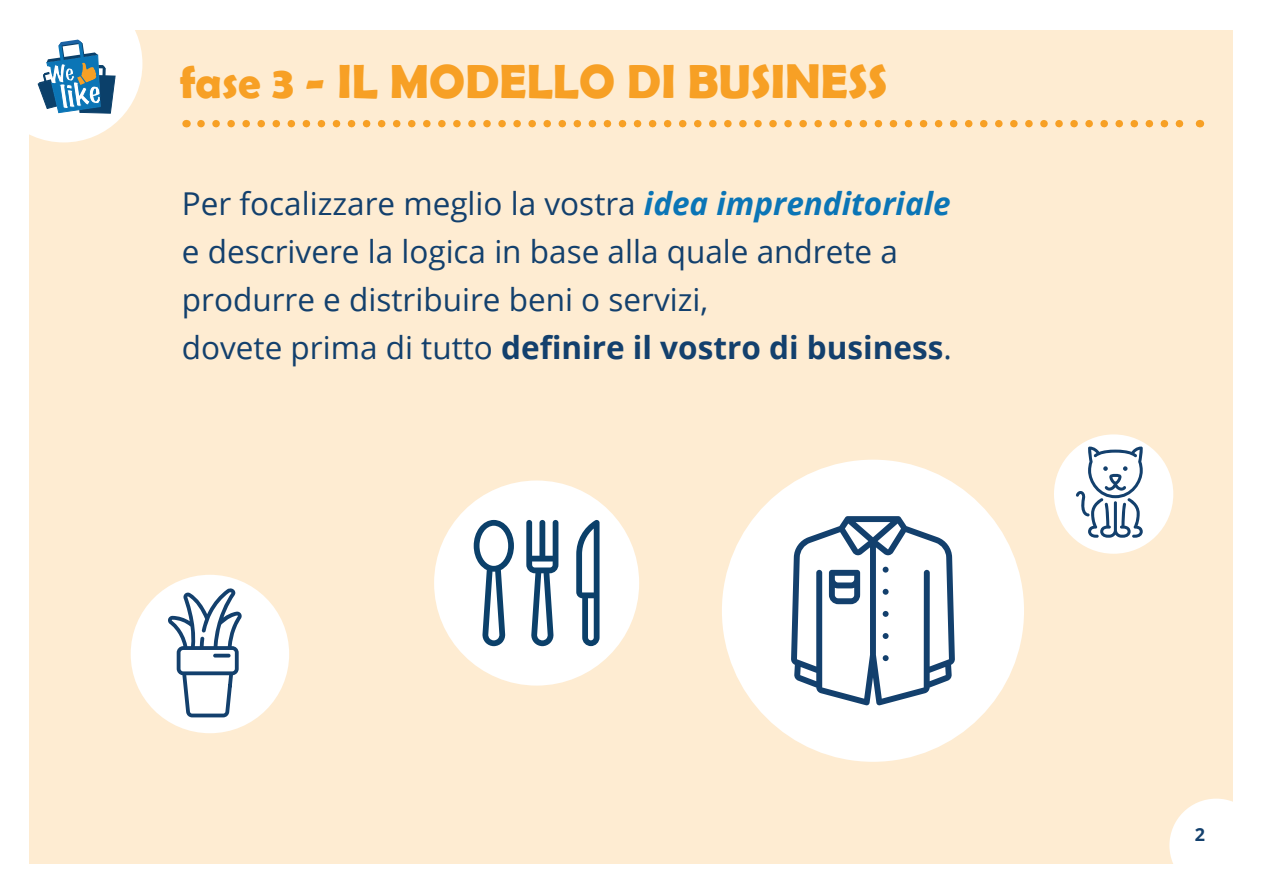
<style>
.page{position:relative;width:1263px;height:893px;background:#fff}
.page>*{position:absolute;margin:0;border:0;box-sizing:border-box;transform-origin:0 0}
.t1{font:700 48px "Berlin Sans FB Demi";color:#f7a025}
.t2{font:31.5px/48px "Open Sans";color:#13406d}
.t3{font:700 18px "Open Sans";color:#13406d}
.s1{font-size:45px}
.s2{font-weight:700;font-style:italic;color:#0b75b6}
.s3{font-weight:700}
</style>
<div class="page">
<div style="left:30px;top:30px;width:1203px;height:833px;background:#feecd2"></div>
<div style="left:1169px;top:799px;width:94px;height:93px;background:#fff;border-radius:50%"></div>
<svg style="left:201px;top:120px;width:983px;height:7px"></svg>
<svg style="left:29px;top:30px;width:113px;height:112px;background:#c5d5de"></svg>
<div style="left:722px;top:460px;width:302px;height:302px;background:#fff;border-radius:50%"></div>
<div style="left:434px;top:480px;width:205px;height:206px;background:#fff;border-radius:50%"></div>
<div style="left:1054px;top:434px;width:119px;height:120px;background:#fff;border-radius:50%"></div>
<div style="left:131px;top:575px;width:158px;height:158px;background:#fff;border-radius:50%"></div>
<svg style="left:791px;top:516px;width:164px;height:189px"></svg>
<svg style="left:474px;top:520px;width:40px;height:126px"></svg>
<svg style="left:576px;top:520px;width:24px;height:126px"></svg>
<svg style="left:526px;top:520px;width:32px;height:126px"></svg>
<svg style="left:168px;top:588px;width:74px;height:129px"></svg>
<hr style="left:213px;top:654px;width:18px;height:3px;background:#13406d;border-radius:2px">
<svg style="left:1076px;top:447px;width:67px;height:91px"></svg>
<h1 class="t1" style="left:180px;top:54px;width:710px"><span class="s1">fase 3</span> - IL MODELLO DI BUSINESS</h1>
<p class="t2" style="left:182px;top:179px;width:771px">Per focalizzare meglio la vostra <span class="s2">idea imprenditoriale </span>e descrivere la logica in base alla quale andrete a produrre e distribuire beni o servizi,<br>dovete prima di tutto <span class="s3">definire il vostro di business</span>.</p>
<p class="t3" style="left:1195px;top:822px;width:12px">2</p>
</div>
